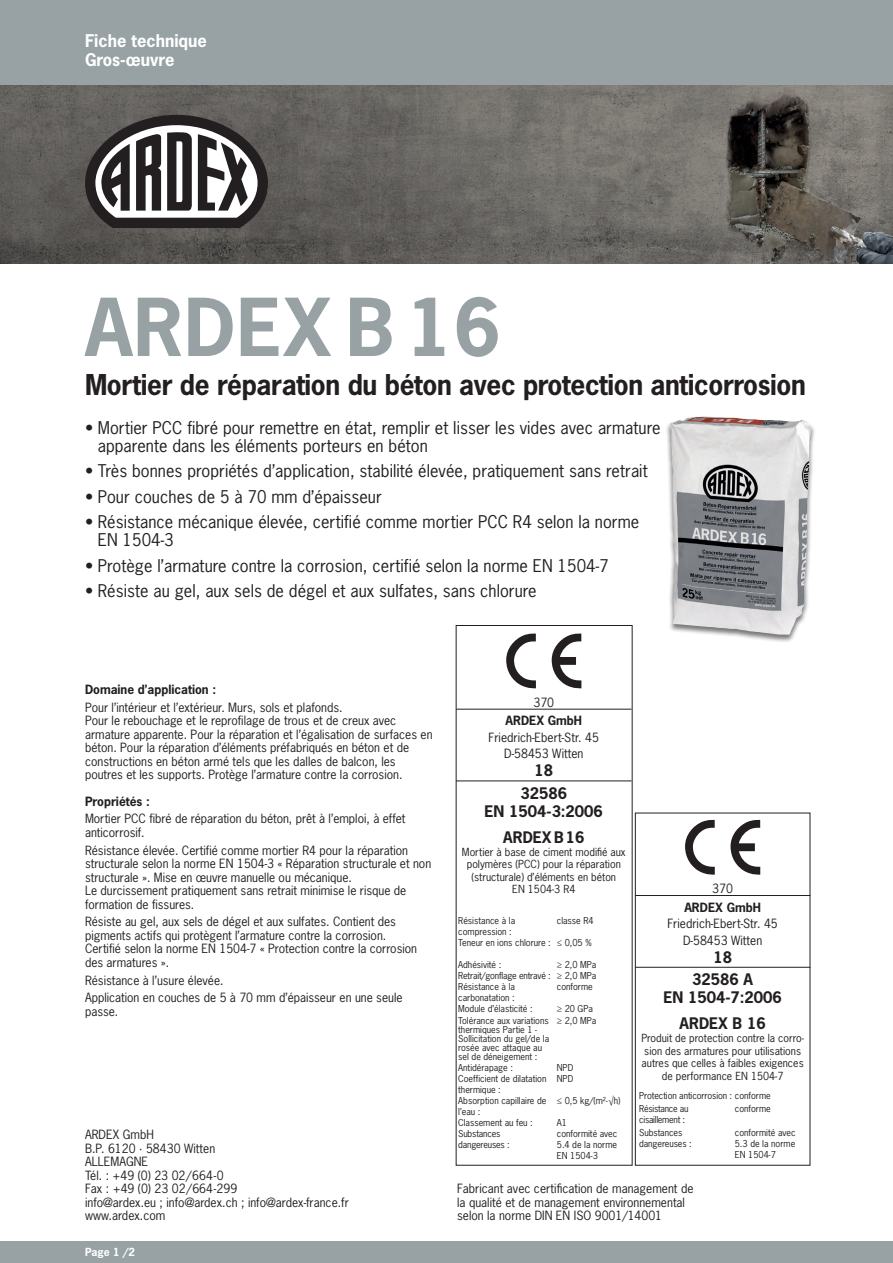
<style>
.page{position:relative;width:893px;height:1263px;background:#fff}
.page>*{position:absolute;margin:0;border:0;box-sizing:border-box;transform-origin:0 0}
.t1{font:700 75px "News Gothic Std";letter-spacing:.015em;color:#98a2a5}
.t2{font:700 27px "News Gothic Std";letter-spacing:-.015em;color:#231f20}
.t3{font:16.5px/18px "News Gothic Std";letter-spacing:.005em;color:#231f20}
.t4{font:700 16.5px/19.5px "News Gothic Std";color:#fff}
.t5{font:700 15px/22.2px "News Gothic Std";color:#231f20;text-align:center}
.t6{font:12px/13.5px "News Gothic Std";color:#231f20}
.t7{font:700 12px "News Gothic Std";color:#231f20}
.t8{font:10.5px/12.6px "News Gothic Std";color:#231f20;text-align:center}
.t9{font:700 10.5px "News Gothic Std";color:#fff}
.t10{font:9px/10.8px "News Gothic Std";color:#231f20}
.t11{font:9px/10.8px "News Gothic Std";letter-spacing:-.02em;color:#231f20}
.t12{font:9px "News Gothic Std";letter-spacing:-.03em;color:#231f20}
</style>
<div class="page">
<div style="left:0;top:0;width:893px;height:85px;background:#98a2a5"></div>
<div style="left:0;top:1242px;width:893px;height:21px;background:#98a2a5"></div>
<img style="left:0;top:85px;width:893px;height:179px">
<div style="left:665px;top:416px;width:151px;height:228px;background:#231f20;opacity:.6"></div>
<img style="left:670px;top:417px;width:141px;height:218px">
<svg style="left:85px;top:115px;width:183px;height:113px"></svg>
<div style="left:635px;top:813px;width:175px;height:352px;border:1px solid #231f20"></div>
<svg style="left:685px;top:819px;width:30px;height:56px"></svg>
<svg style="left:730px;top:819px;width:30px;height:56px"></svg>
<hr style="left:635px;top:895px;width:175px;height:1px;background:#231f20">
<hr style="left:635px;top:967px;width:175px;height:1px;background:#231f20">
<svg style="left:506px;top:633px;width:30px;height:56px"></svg>
<svg style="left:552px;top:633px;width:29px;height:56px"></svg>
<hr style="left:456px;top:709px;width:175px;height:1px;background:#231f20">
<hr style="left:456px;top:780px;width:175px;height:1px;background:#231f20">
<h3 class="t4" style="left:85px;top:31px;width:123px">Fiche technique<br>Gros-œuvre</h3>
<h1 class="t1" style="left:85px;top:278px;width:417px">ARDEX B16</h1>
<h2 class="t2" style="left:85px;top:367px;width:722px">Mortier de réparation du béton avec protection anticorrosion</h2>
<h3 class="t3" style="left:98px;top:418px;width:564px;text-indent:-13px">• Mortier PCC fibré pour remettre en état, remplir et lisser les vides avec armature apparente dans les éléments porteurs en béton</h3>
<h3 class="t3" style="left:85px;top:462px;width:564px">• Très bonnes propriétés d’application, stabilité élevée, pratiquement sans retrait</h3>
<h3 class="t3" style="left:85px;top:487px;width:298px">• Pour couches de 5 à 70 mm d’épaisseur</h3>
<h3 class="t3" style="left:98px;top:513px;width:543px;text-indent:-13px">• Résistance mécanique élevée, certifié comme mortier PCC R4 selon la norme<br>EN 1504-3</h3>
<h3 class="t3" style="left:85px;top:556px;width:525px">• Protège l’armature contre la corrosion, certifié selon la norme EN 1504-7</h3>
<h3 class="t3" style="left:85px;top:582px;width:453px">• Résiste au gel, aux sels de dégel et aux sulfates, sans chlorure</h3>
<p class="t7" style="left:85px;top:681px;width:133px">Domaine d’application :</p>
<p class="t6" style="left:85px;top:700px;width:349px">Pour l’intérieur et l’extérieur. Murs, sols et plafonds.<br>Pour le rebouchage et le reprofilage de trous et de creux avec armature apparente. Pour la réparation et l’égalisation de surfaces en béton. Pour la réparation d’éléments préfabriqués en béton et de constructions en béton armé tels que les dalles de balcon, les poutres et les supports. Protège l’armature contre la corrosion.</p>
<p class="t7" style="left:85px;top:793px;width:66px">Propriétés :</p>
<p class="t6" style="left:85px;top:812px;width:322px">Mortier PCC fibré de réparation du béton, prêt à l’emploi, à effet anticorrosif.</p>
<p class="t6" style="left:85px;top:843px;width:348px">Résistance élevée. Certifié comme mortier R4 pour la réparation structurale selon la norme EN 1504-3 « Réparation structurale et non structurale ». Mise en œuvre manuelle ou mécanique.<br>Le durcissement pratiquement sans retrait minimise le risque de formation de fissures.</p>
<p class="t6" style="left:85px;top:915px;width:334px">Résiste au gel, aux sels de dégel et aux sulfates. Contient des pigments actifs qui protègent l’armature contre la corrosion.<br>Certifié selon la norme EN 1504-7 « Protection contre la corrosion des armatures ».</p>
<p class="t6" style="left:85px;top:971px;width:319px;line-height:17.7px">Résistance à l’usure élevée.<br>Application en couches de 5 à 70 mm d’épaisseur en une seule</p>
<p class="t6" style="left:85px;top:1004px;width:35px">passe.</p>
<p class="t6" style="left:85px;top:1128px;width:265px">ARDEX GmbH<br>B.P. 6120 · 58430 Witten<br>ALLEMAGNE<br>Tél. : +49 (0) 23 02/664-0<br>Fax : +49 (0) 23 02/664-299<br>info@ardex.eu ; info@ardex.ch ; info@ardex-france.fr www.ardex.com</p>
<p class="t9" style="left:85px;top:1245px;width:51px">Page 1 /2</p>
<p class="t6" style="left:533px;top:695px;width:22px">370</p>
<p class="t7" style="left:505px;top:713px;width:78px">ARDEX GmbH</p>
<p class="t6" style="left:489px;top:729px;width:112px;line-height:16.5px;text-align:center">Friedrich-Ebert-Str. 45<br>D-58453 Witten</p>
<p class="t5" style="left:520px;top:759px;width:48px">18<br>32586</p>
<p class="t5" style="left:485px;top:797px;width:120px;line-height:26.5px">EN 1504-3:2006<br>ARDEX B16</p>
<p class="t8" style="left:462px;top:845px;width:165px">Mortier à base de ciment modifié aux polymères (PCC) pour la réparation (structurale) d’éléments en béton<br>EN 1504-3 R4</p>
<p class="t10" style="left:458px;top:915px;width:58px">Résistance à la compression :</p>
<p class="t10" style="left:557px;top:915px;width:38px">classe R4</p>
<p class="t10" style="left:458px;top:937px;width:135px">Teneur en ions chlorure : ≤ 0,05 %</p>
<p class="t10" style="left:458px;top:959px;width:45px">Adhésivité :</p>
<p class="t10" style="left:458px;top:959px;width:140px;text-indent:99px">≥ 2,0 MPa<br>Retrait/gonflage entravé : ≥ 2,0 MPa<br>Résistance à la<br>carbonatation :</p>
<p class="t10" style="left:557px;top:981px;width:37px">conforme</p>
<p class="t10" style="left:458px;top:1003px;width:76px">Module d’élasticité :</p>
<p class="t10" style="left:557px;top:1003px;width:38px">≥ 20 GPa</p>
<p class="t10" style="left:458px;top:1016px;width:92px;line-height:9px">Tolérance aux variations thermiques Partie 1 -<br>Sollicitation du gel/de la rosée avec attaque au sel de déneigement :</p>
<p class="t10" style="left:557px;top:1015px;width:41px">≥ 2,0 MPa</p>
<p class="t10" style="left:458px;top:1062px;width:56px">Antidérapage :</p>
<p class="t10" style="left:557px;top:1062px;width:18px">NPD</p>
<p class="t10" style="left:458px;top:1073px;width:90px">Coefficient de dilatation thermique :</p>
<p class="t10" style="left:557px;top:1073px;width:18px">NPD</p>
<p class="t10" style="left:458px;top:1095px;width:90px">Absorption capillaire de l’eau :</p>
<p class="t10" style="left:557px;top:1095px;width:65px">≤ 0,5 kg/(m²∙√h)</p>
<p class="t10" style="left:458px;top:1117px;width:76px">Classement au feu :</p>
<p class="t10" style="left:557px;top:1117px;width:12px">A1</p>
<p class="t11" style="left:458px;top:1128px;width:53px">Substances dangereuses :</p>
<p class="t10" style="left:557px;top:1128px;width:62px;text-align:justify">conformité avec 5.4 de la norme EN 1504-3</p>
<p class="t6" style="left:712px;top:882px;width:22px">370</p>
<p class="t7" style="left:684px;top:899px;width:78px">ARDEX GmbH</p>
<p class="t6" style="left:667px;top:915px;width:112px;line-height:16.5px;text-align:center">Friedrich-Ebert-Str. 45<br>D-58453 Witten</p>
<p class="t5" style="left:692px;top:945px;width:62px">18<br>32586 A</p>
<p class="t5" style="left:663px;top:984px;width:120px;line-height:26.5px">EN 1504-7:2006<br>ARDEX B 16</p>
<p class="t8" style="left:641px;top:1032px;width:164px">Produit de protection contre la corro&shy;sion des armatures pour utilisations autres que celles à faibles exigences de performance EN 1504-7</p>
<p class="t10" style="left:639px;top:1088px;width:133px;line-height:13.4px">Protection anticorrosion : conforme<br>Résistance au</p>
<p class="t12" style="left:639px;top:1113px;width:47px">cisaillement :</p>
<p class="t10" style="left:735px;top:1103px;width:38px">conforme</p>
<p class="t10" style="left:639px;top:1127px;width:54px">Substances dangereuses :</p>
<p class="t10" style="left:735px;top:1127px;width:62px;text-align:justify">conformité avec 5.3 de la norme EN 1504-7</p>
<p class="t6" style="left:457px;top:1182px;width:238px">Fabricant avec certification de management de la qualité et de management environnemental selon la norme DIN EN ISO 9001/14001</p>
</div>
